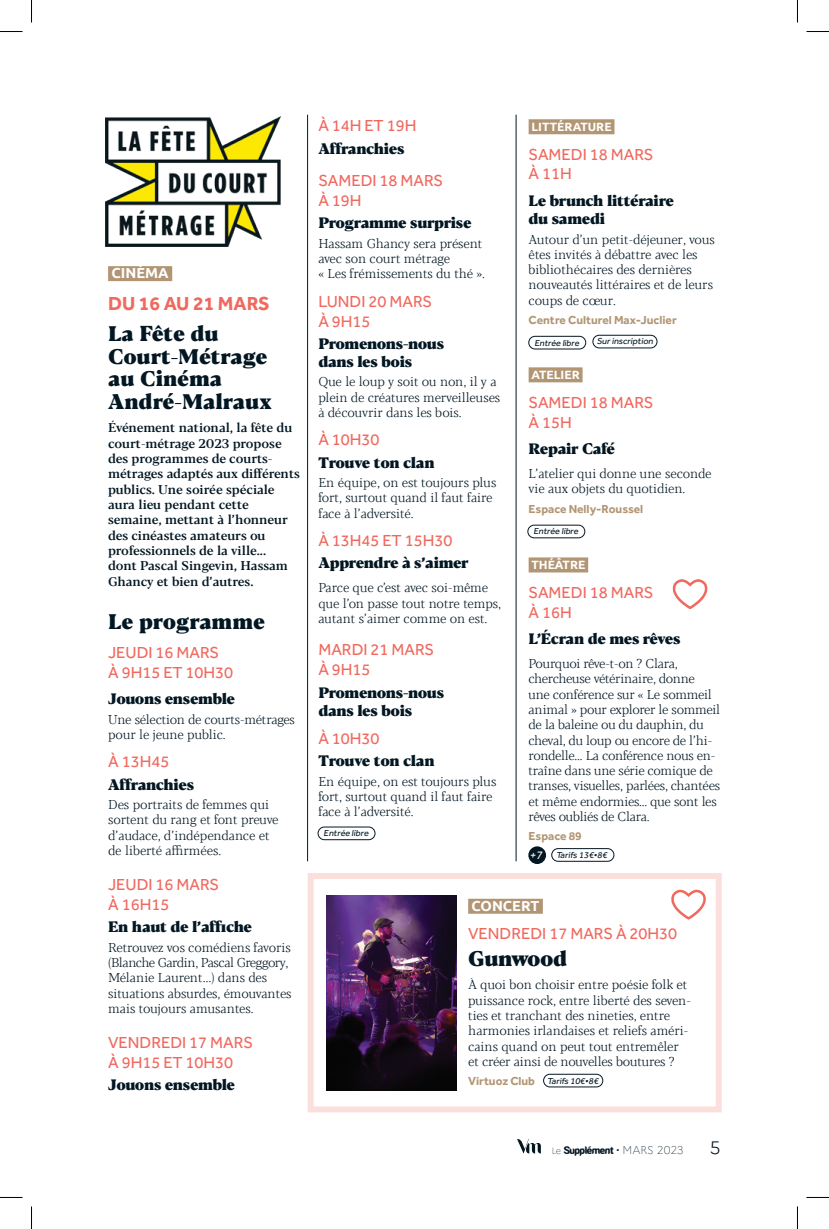
<style>
.page{position:relative;width:829px;height:1229px;background:#fff}
.page>*{position:absolute;margin:0;border:0;box-sizing:border-box;transform-origin:0 0}
.t1{font:800 21px/22.5px "Blacker Pro Text";color:#031723}
.t2{font:800 21px "Blacker Text";color:#031723}
.t3{font:800 21px "Blacker Text";letter-spacing:-.02em;color:#031723}
.t4{font:700 19.5px "Effra";color:#f0695f}
.t5{font:300 18px "Marianne";color:#031723}
.t6{font:16.5px/19.8px "Effra";color:#f0695f}
.t7{font:800 15px/18px "Blacker Text";letter-spacing:-.02em;color:#031723}
.t8{font:700 14.55px "Ubuntu";color:#fff}
.t9{font:700 14.4px "Ubuntu";color:#fff}
.t10{font:300 12.75px/15.3px "Blacker Pro Text";letter-spacing:-.015em;color:#031723}
.t11{font:500 12.75px/15.3px "Blacker Pro Text";color:#031723}
.t12{font:700 12px "Effra";color:#b29674}
.t13{font:700 12px "Ubuntu";color:#fff}
.t14{font:italic 11.7px "Effra";color:#fff}
.t15{font:11.25px "Gitaluevo";color:#031723}
.t16{font:italic 9px "Effra";color:#031723}
.s1{font-family:"Marianne";font-weight:100;font-size:9px}
.s2{font-family:"Marianne";font-weight:100}
</style>
<div class="page">
<img style="left:106px;top:117px;width:174px;height:130px">
<svg style="left:517px;top:1138px;width:23px;height:15px"></svg>
<div style="left:108px;top:266px;width:64px;height:15px;background:#b29674"></div>
<div style="left:528px;top:119px;width:86px;height:15px;background:#b29674"></div>
<div style="left:528px;top:367px;width:54px;height:15px;background:#b29674"></div>
<div style="left:528px;top:557px;width:60px;height:15px;background:#b29674"></div>
<hr style="left:307px;top:115px;width:1px;height:746px;background:#031723">
<hr style="left:515px;top:115px;width:1px;height:746px;background:#031723">
<svg style="left:671px;top:889px;width:35px;height:30px"></svg>
<div style="left:543px;top:1073px;width:60px;height:13px;border:1px solid #031723;border-radius:6px"></div>
<div style="left:592px;top:335px;width:65px;height:13px;border:1px solid #031723;border-radius:6px"></div>
<div style="left:528px;top:336px;width:57px;height:13px;border:1px solid #031723;border-radius:6px"></div>
<div style="left:527px;top:525px;width:58px;height:13px;border:1px solid #031723;border-radius:6px"></div>
<div style="left:528px;top:846px;width:18px;height:17px;background:#031723;border-radius:50%"></div>
<div style="left:551px;top:848px;width:63px;height:13px;border:1px solid #031723;border-radius:6px"></div>
<div style="left:468px;top:898px;width:74px;height:15px;background:#b29674"></div>
<img style="left:326px;top:895px;width:130px;height:195px">
<div style="left:318px;top:826px;width:57px;height:13px;border:1px solid #031723;border-radius:6px"></div>
<svg style="left:672px;top:579px;width:35px;height:30px"></svg>
<svg style="left:0;top:31px;width:22px;height:1px"></svg>
<svg style="left:806px;top:31px;width:22px;height:1px"></svg>
<svg style="left:31px;top:0;width:1px;height:23px"></svg>
<svg style="left:31px;top:1206px;width:1px;height:22px"></svg>
<svg style="left:797px;top:0;width:1px;height:23px"></svg>
<svg style="left:797px;top:1206px;width:1px;height:22px"></svg>
<p class="t8" style="left:112px;top:264px;width:59px">CINÉMA</p>
<p class="t4" style="left:108px;top:291px;width:163px">DU 16 AU 21 MARS</p>
<p class="t1" style="left:108px;top:320px;width:165px">La Fête du<br>Court-Métrage au Cinéma<br>André-Malraux</p>
<p class="t11" style="left:108px;top:419px;width:193px">Événement national, la fête du court-métrage 2023 propose des programmes de courts&shy;métrages adaptés aux différents publics. Une soirée spéciale aura lieu pendant cette semaine, mettant à l’honneur des cinéastes amateurs ou professionnels de la ville...<br>dont Pascal Singevin, Hassam<br>Ghancy et bien d’autres.</p>
<p class="t2" style="left:108px;top:608px;width:158px">Le programme</p>
<p class="t6" style="left:108px;top:642px;width:127px">JEUDI 16 MARS<br>À 9H15 ET 10H30</p>
<p class="t7" style="left:108px;top:690px;width:128px">Jouons ensemble</p>
<p class="t10" style="left:108px;top:711px;width:188px">Une sélection de courts-métrages pour le jeune public.</p>
<p class="t6" style="left:108px;top:751px;width:63px">À 13H45</p>
<p class="t7" style="left:108px;top:775px;width:88px">Affranchies</p>
<p class="t10" style="left:108px;top:796px;width:172px">Des portraits de femmes qui sortent du rang et font preuve d’audace, d’indépendance et de liberté affirmées.</p>
<p class="t6" style="left:108px;top:874px;width:113px">JEUDI 16 MARS<br>À 16H15</p>
<p class="t7" style="left:108px;top:918px;width:145px">En haut de l’affiche</p>
<p class="t10" style="left:108px;top:939px;width:185px">Retrouvez vos comédiens favoris (Blanche Gardin, Pascal Greggory,<br>Mélanie Laurent…) dans des situations absurdes, émouvantes mais toujours amusantes.</p>
<p class="t6" style="left:108px;top:1032px;width:146px">VENDREDI 17 MARS<br>À 9H15 ET 10H30</p>
<p class="t7" style="left:108px;top:1076px;width:128px">Jouons ensemble</p>
<p class="t6" style="left:318px;top:116px;width:100px">À 14H ET 19H</p>
<p class="t7" style="left:318px;top:140px;width:88px">Affranchies</p>
<p class="t6" style="left:318px;top:170px;width:126px">SAMEDI 18 MARS<br>À 19H</p>
<p class="t7" style="left:318px;top:215px;width:155px">Programme surprise</p>
<p class="t10" style="left:318px;top:235px;width:168px">Hassam Ghancy sera présent avec son court métrage<br>« Les frémissements du thé ».</p>
<p class="t6" style="left:318px;top:291px;width:115px">LUNDI 20 MARS<br>À 9H15</p>
<p class="t7" style="left:318px;top:335px;width:127px">Promenons-nous dans les bois</p>
<p class="t10" style="left:318px;top:374px;width:183px">Que le loup y soit ou non, il y a plein de créatures merveilleuses à découvrir dans les bois.</p>
<p class="t6" style="left:318px;top:429px;width:63px">À 10H30</p>
<p class="t7" style="left:318px;top:454px;width:118px">Trouve ton clan</p>
<p class="t10" style="left:318px;top:474px;width:179px">En équipe, on est toujours plus fort, surtout quand il faut faire face à l’adversité.</p>
<p class="t6" style="left:318px;top:530px;width:136px">À 13H45 ET 15H30</p>
<p class="t7" style="left:318px;top:555px;width:152px">Apprendre à s’aimer</p>
<p class="t10" style="left:318px;top:579px;width:184px">Parce que c’est avec soi-même que l’on passe tout notre temps, autant s’aimer comme on est.</p>
<p class="t6" style="left:318px;top:639px;width:117px">MARDI 21 MARS<br>À 9H15</p>
<p class="t7" style="left:318px;top:684px;width:127px">Promenons-nous dans les bois</p>
<p class="t6" style="left:318px;top:728px;width:63px">À 10H30</p>
<p class="t7" style="left:318px;top:752px;width:118px">Trouve ton clan</p>
<p class="t10" style="left:318px;top:773px;width:179px">En équipe, on est toujours plus fort, surtout quand il faut faire face à l’adversité.</p>
<p class="t16" style="left:323px;top:827px;width:48px">Entrée libre</p>
<p class="t13" style="left:531px;top:120px;width:82px">LITTÉRATURE</p>
<p class="t6" style="left:528px;top:144px;width:126px">SAMEDI 18 MARS</p>
<p class="t6" style="left:528px;top:164px;width:45px">À 11H</p>
<p class="t7" style="left:528px;top:192px;width:147px">Le brunch littéraire du samedi</p>
<p class="t10" style="left:528px;top:231px;width:188px">Autour d’un petit-déjeuner, vous êtes invités à débattre avec les bibliothécaires des dernières nouveautés littéraires et de leurs coups de cœur.</p>
<p class="t12" style="left:528px;top:313px;width:149px">Centre Culturel Max-Juclier</p>
<p class="t16" style="left:534px;top:337px;width:48px">Entrée libre</p>
<p class="t16" style="left:596px;top:336px;width:59px">Sur inscription</p>
<p class="t13" style="left:531px;top:368px;width:50px">ATELIER</p>
<p class="t6" style="left:528px;top:392px;width:126px">SAMEDI 18 MARS</p>
<p class="t6" style="left:528px;top:412px;width:45px">À 15H</p>
<p class="t7" style="left:528px;top:440px;width:88px">Repair Café</p>
<p class="t10" style="left:528px;top:465px;width:184px">L’atelier qui donne une seconde vie aux objets du quotidien.</p>
<p class="t12" style="left:528px;top:501px;width:116px">Espace Nelly-Roussel</p>
<p class="t16" style="left:533px;top:526px;width:48px">Entrée libre</p>
<p class="t13" style="left:531px;top:557px;width:55px">THÉÂTRE</p>
<p class="t6" style="left:528px;top:582px;width:126px">SAMEDI 18 MARS</p>
<p class="t6" style="left:528px;top:602px;width:45px">À 16H</p>
<p class="t7" style="left:528px;top:630px;width:153px">L’Écran de mes rêves</p>
<p class="t10" style="left:528px;top:655px;width:193px">Pourquoi rêve-t-on ? Clara, chercheuse vétérinaire, donne<br>une conférence sur « Le sommeil animal » pour explorer le sommeil de la baleine ou du dauphin, du cheval, du loup ou encore de l’hi&shy;rondelle... La conférence nous en&shy;traîne dans une série comique de transes, visuelles, parlées, chantées et même endormies... que sont les rêves oubliés de Clara.</p>
<p class="t12" style="left:528px;top:828px;width:55px">Espace 89</p>
<p class="t14" style="left:529px;top:848px;width:16px">+7</p>
<p class="t16" style="left:556px;top:849px;width:54px">Tarifs 13€•8€</p>
<p class="t9" style="left:471px;top:896px;width:69px">CONCERT</p>
<p class="t6" style="left:468px;top:923px;width:210px">VENDREDI 17 MARS À 20H30</p>
<p class="t3" style="left:468px;top:944px;width:101px">Gunwood</p>
<p class="t10" style="left:468px;top:976px;width:224px">À quoi bon choisir entre poésie folk et puissance rock, entre liberté des seven&shy;ties et tranchant des nineties, entre harmonies irlandaises et reliefs améri&shy;cains quand on peut tout entremêler et créer ainsi de nouvelles boutures ?</p>
<p class="t12" style="left:468px;top:1073px;width:68px">Virtuoz Club</p>
<p class="t16" style="left:547px;top:1074px;width:54px">Tarifs 10€•8€</p>
<p class="t15" style="left:551px;top:1144px;width:133px"><span class="s1">Le</span> Supplement <span class="s2">• MARS 2023</span></p>
<p class="t5" style="left:709px;top:1133px;width:12px">5</p>
</div>
